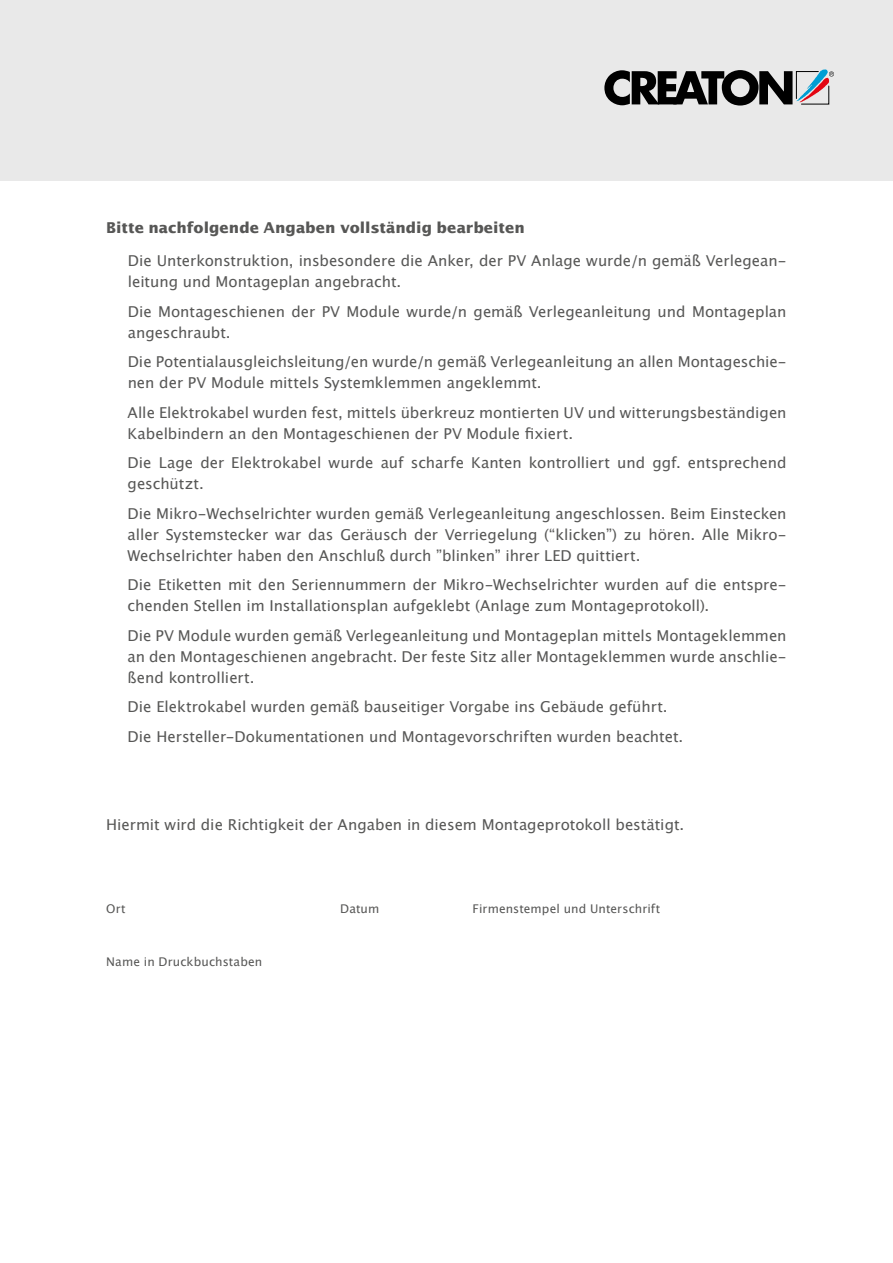
<style>
.page{position:relative;width:893px;height:1263px;background:#fff}
.page>*{position:absolute;margin:0;border:0;box-sizing:border-box;transform-origin:0 0}
.t1{font:15px/21px "Lucida San Rom";color:#575756}
.t2{font:700 15px "Lucida San";color:#575756}
.t3{font:12px "Lucida San Rom";letter-spacing:.005em;color:#575756}
</style>
<div class="page">
<div style="left:0;top:0;width:893px;height:181px;background:#e9e9e9"></div>
<svg style="left:604px;top:69px;width:230px;height:37px"></svg>
<p class="t2" style="left:106px;top:217px;width:420px">Bitte nachfolgende Angaben vollständig bearbeiten</p>
<p class="t1" style="left:128px;top:251px;width:660px">Die Unterkonstruktion, insbesondere die Anker, der PV Anlage wurde/n gemäß Verlegean&shy;leitung und Montageplan angebracht.</p>
<p class="t1" style="left:128px;top:301px;width:660px">Die Montageschienen der PV Module wurde/n gemäß Verlegeanleitung und Montageplan angeschraubt.</p>
<p class="t1" style="left:128px;top:352px;width:660px">Die Potentialausgleichsleitung/en wurde/n gemäß Verlegeanleitung an allen Montageschie&shy;nen der PV Module mittels Systemklemmen angeklemmt.</p>
<p class="t1" style="left:128px;top:402px;width:660px">Alle Elektrokabel wurden fest, mittels überkreuz montierten UV und witterungsbeständigen<br>Kabelbindern an den Montageschienen der PV Module fixiert.</p>
<p class="t1" style="left:128px;top:453px;width:660px">Die Lage der Elektrokabel wurde auf scharfe Kanten kontrolliert und ggf. entsprechend geschützt.</p>
<p class="t1" style="left:128px;top:503px;width:660px;text-align:justify">Die Mikro-Wechselrichter wurden gemäß Verlegeanleitung angeschlossen. Beim Einstecken aller Systemstecker war das Geräusch der Verriegelung (“klicken”) zu hören. Alle Mikro-Wechselrichter haben den Anschluß durch ”blinken” ihrer LED quittiert.</p>
<p class="t1" style="left:128px;top:575px;width:660px">Die Etiketten mit den Seriennummern der Mikro-Wechselrichter wurden auf die entspre&shy;chenden Stellen im Installationsplan aufgeklebt (Anlage zum Montageprotokoll).</p>
<p class="t1" style="left:128px;top:625px;width:660px;text-align:justify">Die PV Module wurden gemäß Verlegeanleitung und Montageplan mittels Montageklemmen an den Montageschienen angebracht. Der feste Sitz aller Montageklemmen wurde anschlie&shy;ßend kontrolliert.</p>
<p class="t1" style="left:128px;top:692px;width:557px;line-height:29.5px">Die Elektrokabel wurden gemäß bauseitiger Vorgabe ins Gebäude geführt.<br>Die Hersteller-Dokumentationen und Montagevorschriften wurden beachtet.</p>
<p class="t1" style="left:106px;top:815px;width:580px">Hiermit wird die Richtigkeit der Angaben in diesem Montageprotokoll bestätigt.</p>
<p class="t3" style="left:106px;top:901px;width:21px">Ort</p>
<p class="t3" style="left:340px;top:901px;width:41px">Datum</p>
<p class="t3" style="left:473px;top:901px;width:189px">Firmenstempel und Unterschrift</p>
<p class="t3" style="left:106px;top:954px;width:158px">Name in Druckbuchstaben</p>
</div>
